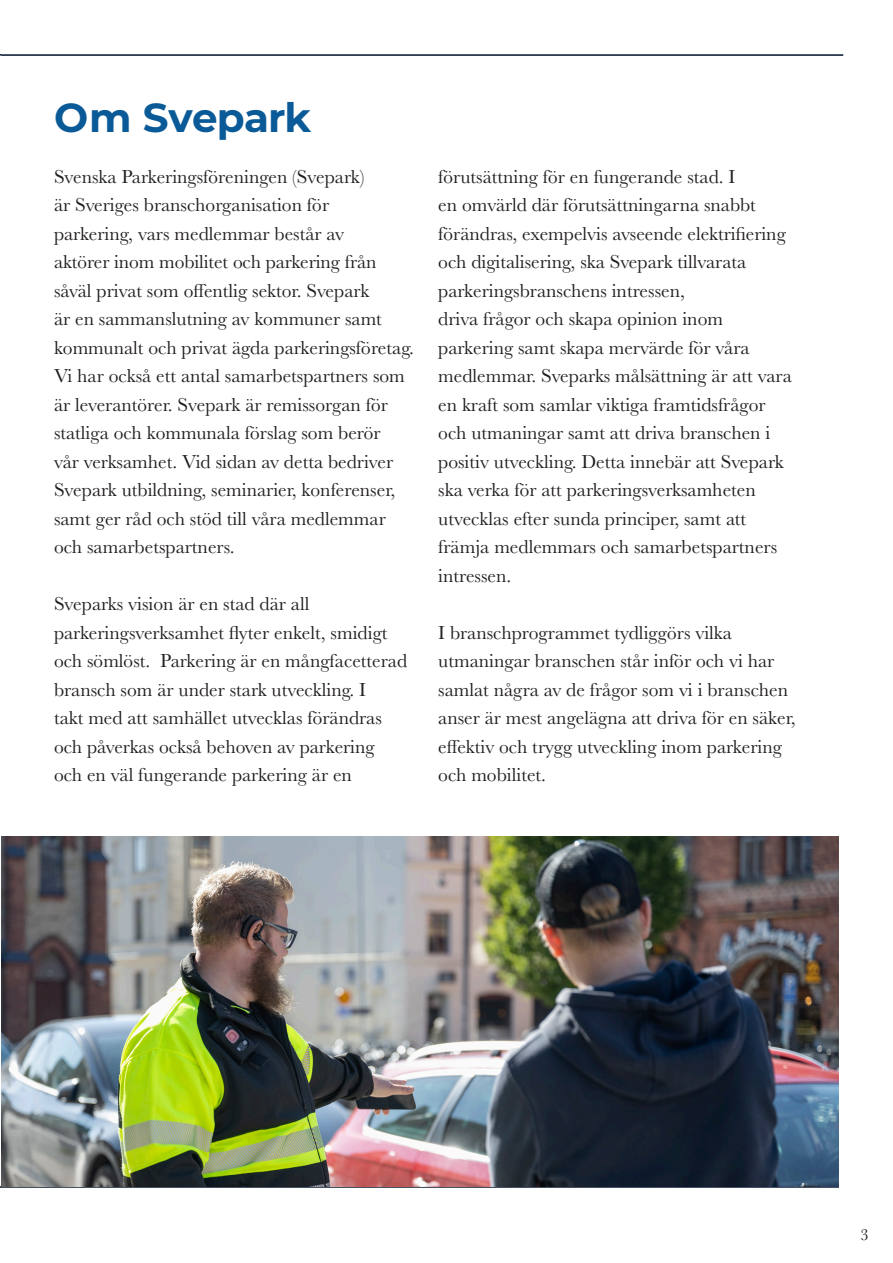
<style>
.page{position:relative;width:893px;height:1263px;background:#fff}
.page>*{position:absolute;margin:0;border:0;box-sizing:border-box;transform-origin:0 0}
.t1{font:700 40.5px "Montserrat";letter-spacing:-.015em;color:#0b5a98}
.t2{font:19.5px/28.5px "Baskerville";color:#231f20}
.t3{font:16.5px "Baskerville";color:#231f20}
</style>
<div class="page">
<hr style="left:1px;top:54px;width:842px;height:2px;background:#00122b">
<hr style="left:0;top:1186px;width:839px;height:2px;background:#00122b">
<img style="left:2px;top:837px;width:837px;height:349px">
<p class="t1" style="left:54px;top:88px;width:259px">Om Svepark</p>
<p class="t2" style="left:54px;top:162px;width:361px">Svenska Parkeringsföreningen (Svepark)<br>är Sveriges branschorganisation för<br>parkering, vars medlemmar består av<br>aktörer inom mobilitet och parkering från såväl privat som offentlig sektor. Svepark<br>är en sammanslutning av kommuner samt kommunalt och privat ägda parkeringsföretag.<br>Vi har också ett antal samarbetspartners som är leverantörer. Svepark är remissorgan för statliga och kommunala förslag som berör<br>vår verksamhet. Vid sidan av detta bedriver Svepark utbildning, seminarier, konferenser, samt ger råd och stöd till våra medlemmar och samarbetspartners.</p>
<p class="t2" style="left:54px;top:590px;width:355px">Sveparks vision är en stad där all parkeringsverksamhet flyter enkelt, smidigt och sömlöst. Parkering är en mångfacetterad bransch som är under stark utveckling. I<br>takt med att samhället utvecklas förändras och påverkas också behoven av parkering och en väl fungerande parkering är en</p>
<p class="t2" style="left:438px;top:162px;width:355px">förutsättning för en fungerande stad. I<br>en omvärld där förutsättningarna snabbt förändras, exempelvis avseende elektrifiering och digitalisering, ska Svepark tillvarata parkeringsbranschens intressen,<br>driva frågor och skapa opinion inom parkering samt skapa mervärde för våra medlemmar. Sveparks målsättning är att vara en kraft som samlar viktiga framtidsfrågor och utmaningar samt att driva branschen i positiv utveckling. Detta innebär att Svepark ska verka för att parkeringsverksamheten utvecklas efter sunda principer, samt att främja medlemmars och samarbetspartners intressen.</p>
<p class="t2" style="left:438px;top:618px;width:359px">I branschprogrammet tydliggörs vilka utmaningar branschen står inför och vi har samlat några av de frågor som vi i branschen anser är mest angelägna att driva för en säker, effektiv och trygg utveckling inom parkering och mobilitet.</p>
<p class="t3" style="left:861px;top:1224px;width:10px">3</p>
</div>
